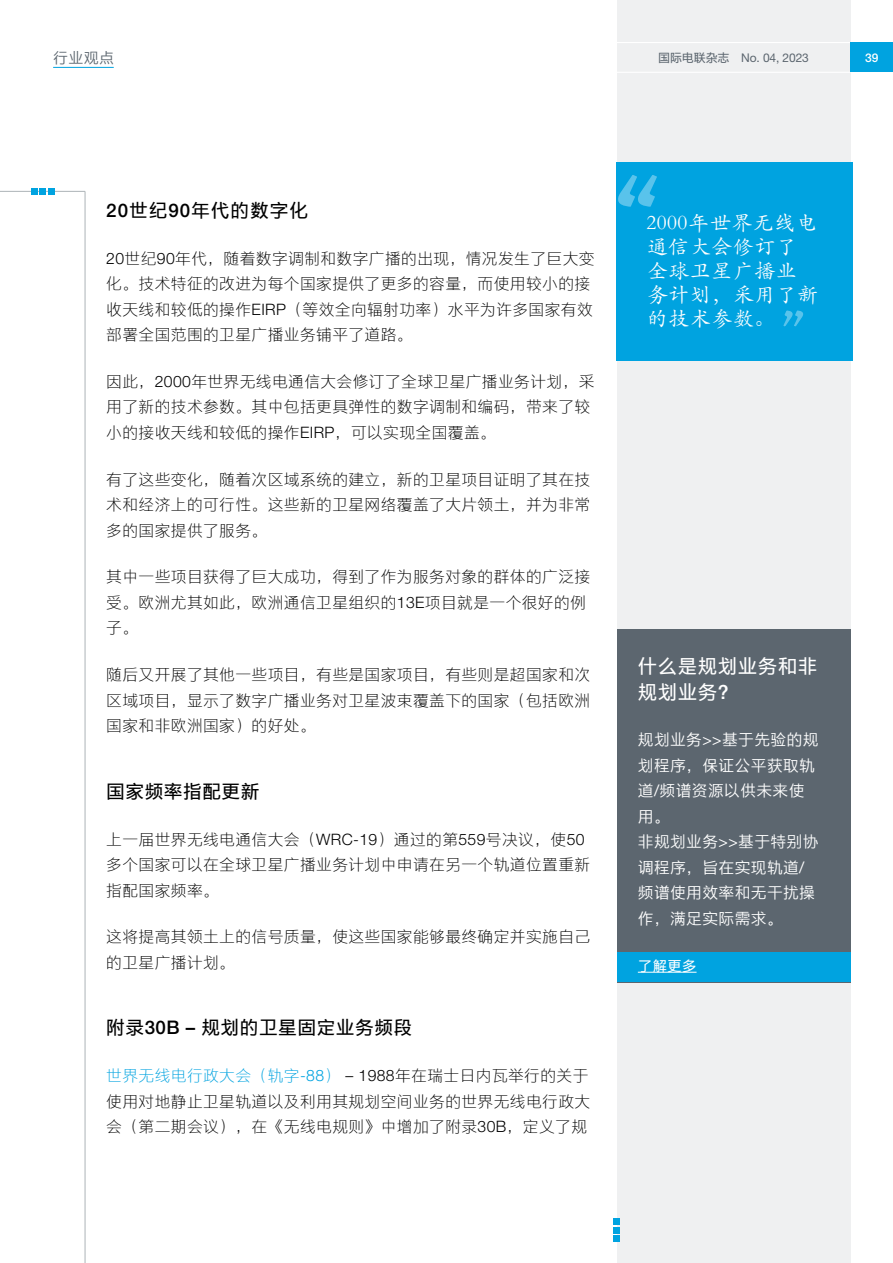
<style>
.page{position:relative;width:893px;height:1263px;background:#fff}
.page>*{position:absolute;margin:0;border:0;box-sizing:border-box;transform-origin:0 0}
.t1{font:21px/24px "ST Kaiti";letter-spacing:.025em;color:#fff}
.t2{font:19.5px/25.5px "M Ying Hei PRC W5";letter-spacing:.025em;color:#fff}
.t3{font:18.75px "M Ying Hei PRC W5";letter-spacing:.025em;color:#000}
.t4{font:18.75px "M Ying Hei PRC W5";letter-spacing:.05em;color:#000}
.t5{font:15.75px/25.5px "M Ying Hei PRC W3";letter-spacing:.025em;color:#000}
.t6{font:15.75px/25.5px "M Ying Hei PRC W4";letter-spacing:.025em;color:#fff}
.t7{font:15px "M Ying Hei PRC W4";color:#5c666f}
.t8{font:14.25px "M Ying Hei PRC W5";color:#fff}
.t9{font:12px "M Ying Hei PRC W4";letter-spacing:-.01em;color:#5c666f}
.t10{font:12px "M Ying Hei PRC W5";color:#fff}
.s1{font-family:"M Ying Hei PRC W5"}
.s2{color:#00a3e0}
</style>
<div class="page">
<div style="left:617px;top:0;width:233px;height:1263px;background:#eff0f1"></div>
<div style="left:617px;top:629px;width:233px;height:103px;background:#5c666f"></div>
<div style="left:617px;top:713px;width:233px;height:244px;background:#5c666f"></div>
<div style="left:617px;top:952px;width:233px;height:30px;background:#00a3e0"></div>
<hr style="left:638px;top:972px;width:59px;height:1px;background:#fff">
<div style="left:617px;top:162px;width:236px;height:198px;background:#00a3e0"></div>
<svg style="left:783px;top:310px;width:21px;height:17px"></svg>
<svg style="left:616px;top:172px;width:41px;height:37px"></svg>
<hr style="left:617px;top:72px;width:233px;height:1px;background:#fff">
<hr style="left:617px;top:42px;width:233px;height:1px;background:#fff">
<hr style="left:85px;top:191px;width:1px;height:1072px;background:#adb3b7">
<div style="left:613px;top:1218px;width:7px;height:7px;background:#00a3e0"></div>
<div style="left:613px;top:1227px;width:7px;height:6px;background:#00a3e0"></div>
<div style="left:613px;top:1235px;width:7px;height:7px;background:#00a3e0"></div>
<div style="left:850px;top:43px;width:43px;height:29px;background:#00a3e0"></div>
<hr style="left:53px;top:67px;width:61px;height:1px;background:#00a3e0">
<hr style="left:0;top:191px;width:85px;height:1px;background:#adb3b7">
<div style="left:31px;top:188px;width:6px;height:7px;background:#00a3e0"></div>
<div style="left:39px;top:188px;width:7px;height:7px;background:#00a3e0"></div>
<div style="left:48px;top:188px;width:6px;height:7px;background:#00a3e0"></div>
<p class="t7" style="left:53px;top:48px;width:62px">行业观点</p>
<p class="t9" style="left:658px;top:50px;width:152px"><span class="s1">国际电联杂志</span> No. 04, 2023</p>
<p class="t10" style="left:865px;top:50px;width:15px">39</p>
<p class="t4" style="left:106px;top:199px;width:204px">20世纪90年代的数字化</p>
<p class="t5" style="left:106px;top:245px;width:490px">20世纪90年代，随着数字调制和数字广播的出现，情况发生了巨大变化。技术特征的改进为每个国家提供了更多的容量，而使用较小的接收天线和较低的操作EIRP（等效全向辐射功率）水平为许多国家有效部署全国范围的卫星广播业务铺平了道路。</p>
<p class="t5" style="left:106px;top:368px;width:490px">因此，2000年世界无线电通信大会修订了全球卫星广播业务计划，采用了新的技术参数。其中包括更具弹性的数字调制和编码，带来了较小的接收天线和较低的操作EIRP，可以实现全国覆盖。</p>
<p class="t5" style="left:106px;top:466px;width:485px;text-align:justify">有了这些变化，随着次区域系统的建立，新的卫星项目证明了其在技术和经济上的可行性。这些新的卫星网络覆盖了大片领土，并为非常多的国家提供了服务。</p>
<p class="t5" style="left:106px;top:564px;width:485px">其中一些项目获得了巨大成功，得到了作为服务对象的群体的广泛接受。欧洲尤其如此，欧洲通信卫星组织的13E项目就是一个很好的例子。</p>
<p class="t5" style="left:106px;top:662px;width:485px;text-align:justify">随后又开展了其他一些项目，有些是国家项目，有些则是超国家和次区域项目，显示了数字广播业务对卫星波束覆盖下的国家（包括欧洲国家和非欧洲国家）的好处。</p>
<p class="t3" style="left:106px;top:780px;width:155px">国家频率指配更新</p>
<p class="t5" style="left:106px;top:826px;width:485px">上一届世界无线电通信大会（WRC-19）通过的第559号决议，使50多个国家可以在全球卫星广播业务计划中申请在另一个轨道位置重新指配国家频率。</p>
<p class="t5" style="left:106px;top:924px;width:485px">这将提高其领土上的信号质量，使这些国家能够最终确定并实施自己的卫星广播计划。</p>
<p class="t3" style="left:106px;top:1016px;width:308px">附录30B – 规划的卫星固定业务频段</p>
<p class="t5" style="left:106px;top:1063px;width:485px;text-align:justify"><span class="s2">世界无线电行政大会（轨字-88）</span> – 1988年在瑞士日内瓦举行的关于使用对地静止卫星轨道以及利用其规划空间业务的世界无线电行政大会（第二期会议），在《无线电规则》中增加了附录30B，定义了规</p>
<h1 class="t1" style="left:646px;top:210px;width:173px">2000年世界无线电通信大会修订了全球卫星广播业务计划，采用了新的技术参数。</h1>
<p class="t2" style="left:638px;top:653px;width:181px">什么是规划业务和非规划业务？</p>
<p class="t6" style="left:638px;top:727px;width:182px">规划业务&gt;&gt;基于先验的规划程序，保证公平获取轨道/频谱资源以供未来使用。<br>非规划业务&gt;&gt;基于特别协调程序，旨在实现轨道/频谱使用效率和无干扰操作，满足实际需求。</p>
<p class="t8" style="left:638px;top:957px;width:60px">了解更多</p>
</div>
